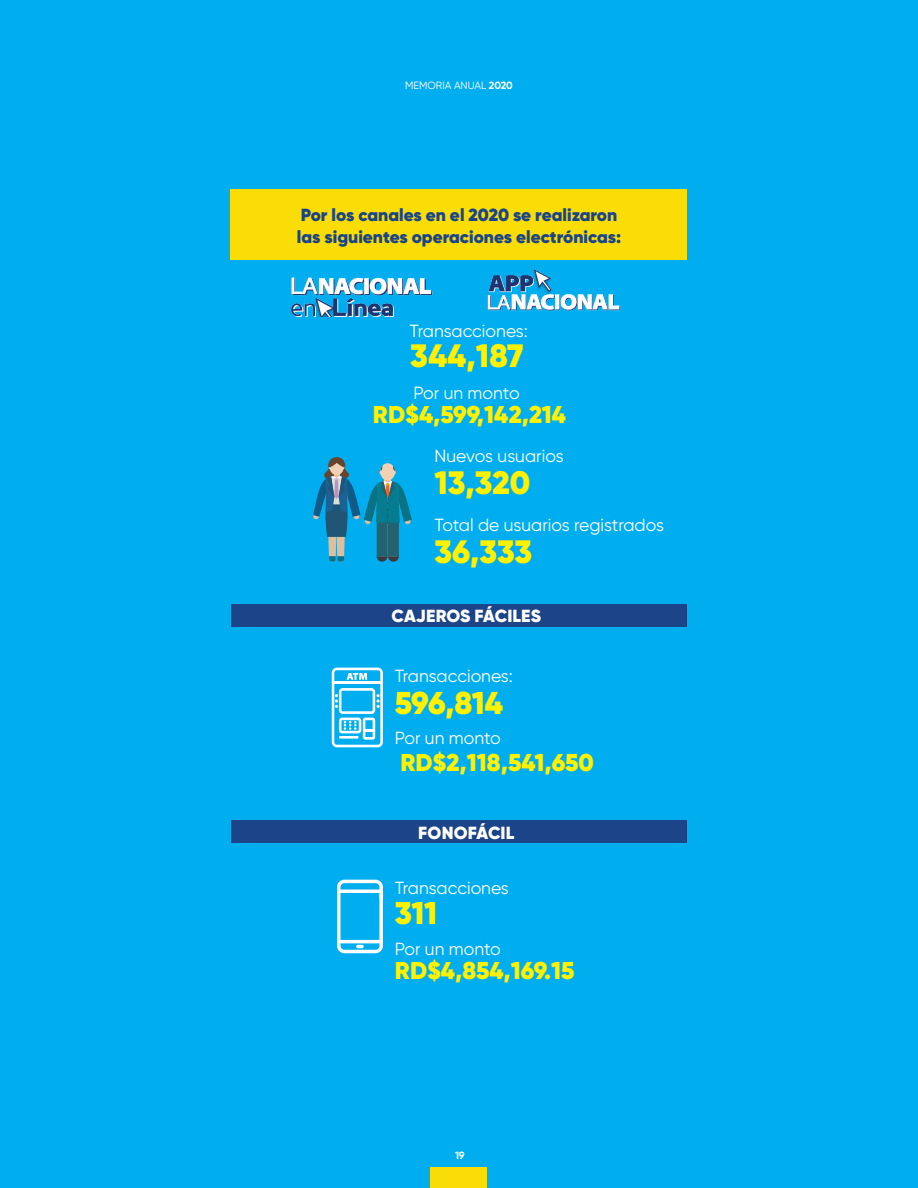
<style>
.page{position:relative;width:918px;height:1188px;background:#fff}
.page>*{position:absolute;margin:0;border:0;box-sizing:border-box;transform-origin:0 0}
.t1{font:900 32.4px/69px "Gilroy";color:#fff101}
.t2{font:900 31.5px "Gilroy";letter-spacing:-.02em;color:#fff101}
.t3{font:900 24.3px "Gilroy";color:#fff101}
.t4{font:17.55px "Gilroy";color:#fff}
.t5{font:900 17.55px/21.6px "Gilroy";color:#1b4489}
.t6{font:900 17.55px "Gilroy";letter-spacing:.005em;color:#fff}
.t7{font:10.5px "Gilroy";color:#fff}
.t8{font:700 10.5px "Gilroy";color:#fff}
.s1{font-weight:700}
</style>
<div class="page">
<div style="left:1px;top:0;width:917px;height:1188px;background:#00aeef"></div>
<div style="left:431px;top:1167px;width:56px;height:21px;background:#fadd06"></div>
<div style="left:231px;top:604px;width:456px;height:23px;background:#1b4489"></div>
<div style="left:231px;top:820px;width:456px;height:22px;background:#1b4489"></div>
<div style="left:230px;top:189px;width:457px;height:70px;background:#fadd06"></div>
<svg style="left:332px;top:668px;width:51px;height:79px"></svg>
<svg style="left:337px;top:880px;width:46px;height:73px"></svg>
<svg style="left:313px;top:458px;width:99px;height:104px"></svg>
<img style="left:291px;top:277px;width:142px;height:39px">
<img style="left:487px;top:269px;width:134px;height:42px">
<p class="t7" style="left:405px;top:79px;width:109px">MEMORIA ANUAL <span class="s1">2020</span></p>
<p class="t5" style="left:297px;top:204px;width:326px">Por los canales en el 2020 se realizaron las siguientes operaciones electrónicas:</p>
<p class="t4" style="left:410px;top:320px;width:120px">Transacciones:</p>
<h1 class="t1" style="left:410px;top:321px;width:115px">344,187</h1>
<p class="t4" style="left:413px;top:382px;width:108px">Por un monto</p>
<h3 class="t3" style="left:373px;top:399px;width:194px">RD$4,599,142,214</h3>
<p class="t4" style="left:435px;top:445px;width:131px">Nuevos usuarios</p>
<h1 class="t1" style="left:435px;top:448px;width:99px">13,320<br>36,333</h1>
<p class="t4" style="left:435px;top:514px;width:231px">Total de usuarios registrados</p>
<p class="t6" style="left:392px;top:605px;width:151px">CAJEROS FÁCILES</p>
<p class="t4" style="left:395px;top:665px;width:120px">Transacciones:</p>
<h2 class="t2" style="left:395px;top:683px;width:110px">596,814</h2>
<p class="t4" style="left:395px;top:727px;width:108px">Por un monto</p>
<h3 class="t3" style="left:400px;top:747px;width:195px">RD$2,118,541,650</h3>
<p class="t6" style="left:418px;top:821px;width:98px">FONOFÁCIL</p>
<p class="t4" style="left:395px;top:877px;width:116px">Transacciones</p>
<h2 class="t2" style="left:395px;top:893px;width:44px">311</h2>
<p class="t4" style="left:395px;top:939px;width:108px">Por un monto</p>
<h3 class="t3" style="left:395px;top:955px;width:181px">RD$4,854,169.15</h3>
<p class="t8" style="left:455px;top:1149px;width:11px">19</p>
</div>
